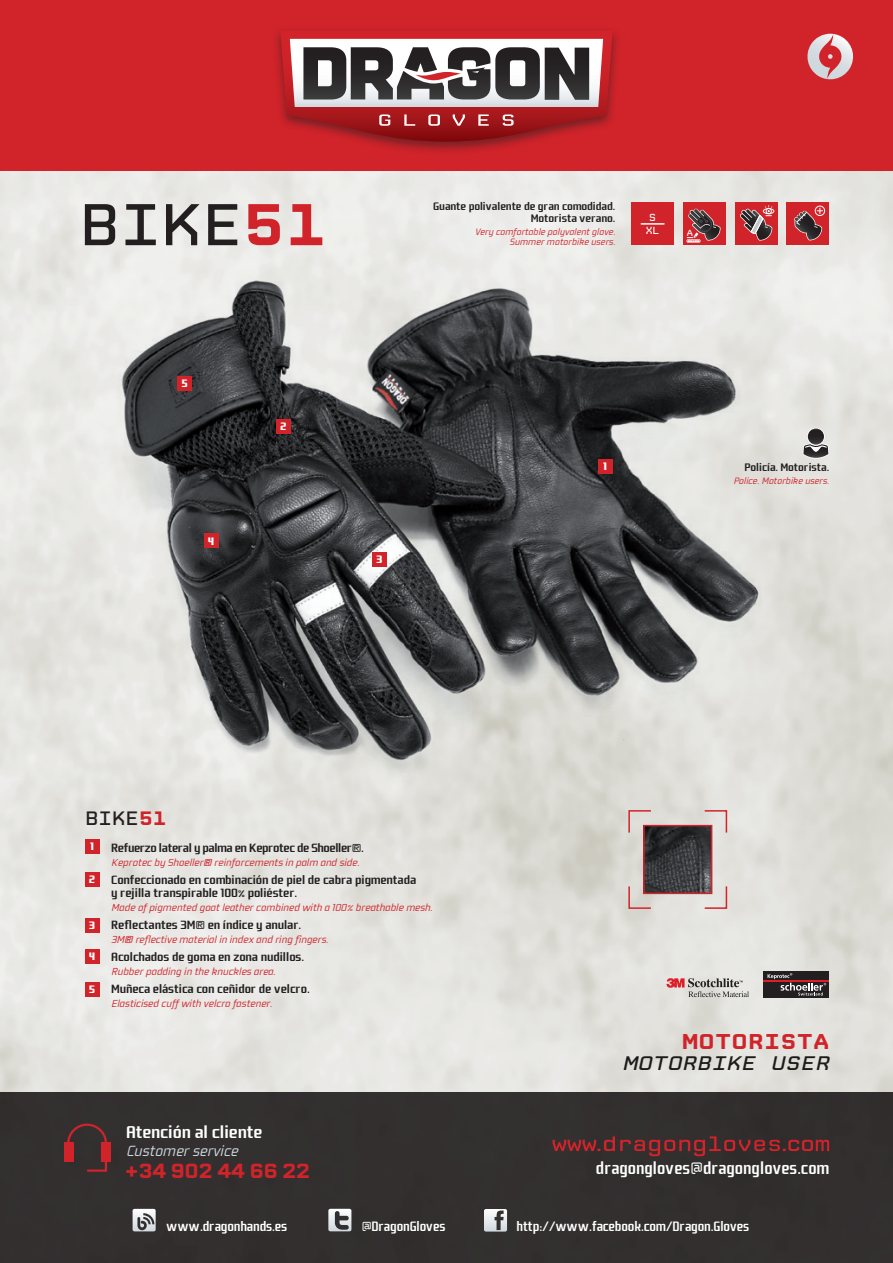
<style>
.page{position:relative;width:893px;height:1263px;background:#fff}
.page>*{position:absolute;margin:0;border:0;box-sizing:border-box;transform-origin:0 0}
.t1{font:60px "CP Mono v 07 Plain";color:#231f20;scale:1.05 1}
.t2{font:700 21.9px "CP Mono v 07";letter-spacing:.03em;color:#d1232a;scale:1.1 1}
.t3{font:700 21px "CP Mono v 07";letter-spacing:-.025em;color:#d1232a;scale:1.05 1}
.t4{font:italic 20.1px "CP Mono v 07 Plain";color:#231f20;scale:1.1 1}
.t5{font:19.8px "CP Mono v 07 Plain";color:#231f20;scale:1.05 1}
.t6{font:500 18.9px "Fragma";color:#fff}
.t7{font:500 18.9px "Fragma";color:#fff;scale:1.1 1}
.t8{font:italic 300 16.8px "Fragma";letter-spacing:-.01em;color:#cfd8dd;scale:1.1 1}
.t9{font:500 15px "Fragma";letter-spacing:-.01em;color:#fff}
.t10{font:500 13.2px "Fragma";letter-spacing:-.01em;color:#231f20;scale:1.1 1}
.t11{font:500 13.2px "Fragma";letter-spacing:-.03em;color:#231f20;scale:1.1 1}
.t12{font:500 12px "Fragma";letter-spacing:-.01em;color:#231f20;scale:1.1 1}
.t13{font:italic 300 11.55px "Fragma";letter-spacing:-.01em;color:#d1232a;scale:1.1 1}
.t14{font:900 11.55px "Fragma";color:#fff;scale:1.1 1}
.t15{font:italic 300 10.5px "Fragma";letter-spacing:-.01em;color:#d1232a;scale:1.1 1}
.t16{font:10.5px "CP Mono v 07 Plain";color:#fff}
.t17{font:9.15px "CP Mono v 07 Plain";color:#fff;scale:1.05 1}
.s1{font-family:"CP Mono v 07";font-weight:700;color:#d1232a}
</style>
<div class="page">
<img style="left:0;top:170px;width:893px;height:923px">
<img style="left:85px;top:242px;width:715px;height:549px">
<div style="left:0;top:0;width:893px;height:170px;background:#d1232a"></div>
<svg style="left:807px;top:34px;width:46px;height:46px"></svg>
<div style="left:0;top:1093px;width:893px;height:170px;background:#332f2f"></div>
<div style="left:64px;top:1142px;width:9px;height:19px;background:#d1232a"></div>
<div style="left:101px;top:1142px;width:10px;height:19px;background:#d1232a"></div>
<svg style="left:66px;top:1123px;width:42px;height:49px"></svg>
<svg style="left:553px;top:1136px;width:276px;height:20px"></svg>
<svg style="left:328px;top:1209px;width:23px;height:22px"></svg>
<svg style="left:484px;top:1209px;width:23px;height:22px"></svg>
<svg style="left:133px;top:1209px;width:23px;height:22px"></svg>
<div style="left:271px;top:26px;width:350px;height:129px;background:#231f20;opacity:.56"></div>
<svg style="left:280px;top:31px;width:333px;height:111px;background:#9c5b5e"></svg>
<div style="left:85px;top:839px;width:14px;height:14px;background:#d1232a"></div>
<div style="left:85px;top:873px;width:14px;height:14px;background:#d1232a"></div>
<div style="left:85px;top:950px;width:14px;height:14px;background:#d1232a"></div>
<div style="left:85px;top:918px;width:14px;height:14px;background:#d1232a"></div>
<div style="left:85px;top:982px;width:14px;height:14px;background:#d1232a"></div>
<div style="left:598px;top:460px;width:14px;height:14px;background:#d1232a"></div>
<div style="left:276px;top:420px;width:14px;height:14px;background:#d1232a"></div>
<img style="left:646px;top:828px;width:63px;height:63px">
<div style="left:643px;top:825px;width:69px;height:69px;border:2px solid #d1232a"></div>
<svg style="left:703px;top:809px;width:25px;height:25px"></svg>
<svg style="left:628px;top:809px;width:24px;height:25px"></svg>
<svg style="left:628px;top:885px;width:24px;height:25px"></svg>
<svg style="left:703px;top:885px;width:25px;height:25px"></svg>
<div style="left:372px;top:553px;width:15px;height:14px;background:#d1232a"></div>
<div style="left:178px;top:377px;width:14px;height:14px;background:#d1232a"></div>
<div style="left:204px;top:534px;width:14px;height:14px;background:#d1232a"></div>
<div style="left:787px;top:203px;width:42px;height:42px;background:#d1232a"></div>
<svg style="left:794px;top:208px;width:29px;height:32px"></svg>
<div style="left:815px;top:206px;width:10px;height:10px;border:1px solid #fff;border-radius:50%"></div>
<div style="left:683px;top:203px;width:43px;height:42px;background:#d1232a"></div>
<svg style="left:686px;top:209px;width:35px;height:34px"></svg>
<div style="left:735px;top:203px;width:42px;height:42px;background:#d1232a"></div>
<div style="left:763px;top:208px;width:11px;height:6px;border:1px solid #fff;border-radius:50%"></div>
<svg style="left:740px;top:205px;width:32px;height:36px"></svg>
<div style="left:631px;top:203px;width:43px;height:42px;background:#d1232a"></div>
<hr style="left:641px;top:223px;width:23px;height:2px;background:#fff">
<div style="left:764px;top:971px;width:65px;height:27px;background:#231f20"></div>
<hr style="left:764px;top:980px;width:65px;height:1px;background:#de1f29">
<svg style="left:768px;top:973px;width:58px;height:22px"></svg>
<svg style="left:666px;top:978px;width:83px;height:19px;background:#c0afad"></svg>
<svg style="left:803px;top:443px;width:26px;height:16px"></svg>
<div style="left:807px;top:428px;width:18px;height:17px;background:#f1f1f0;border-radius:50%"></div>
<svg style="left:808px;top:428px;width:16px;height:17px"></svg>
<p class="t1" style="left:79px;top:191px;width:235px">BIKE<span class="s1">51</span></p>
<p class="t14" style="left:182px;top:377px;width:7px">5</p>
<p class="t14" style="left:208px;top:534px;width:7px">4</p>
<p class="t14" style="left:281px;top:420px;width:7px">2</p>
<p class="t12" style="left:433px;top:200px;width:167px">Guante polivalente de gran comodidad.</p>
<p class="t12" style="left:531px;top:212px;width:78px">Motorista verano.</p>
<p class="t15" style="left:475px;top:226px;width:129px">Very comfortable polyvalent glove.</p>
<p class="t15" style="left:509px;top:237px;width:98px">Summer motorbike users.</p>
<p class="t16" style="left:649px;top:212px;width:8px">S</p>
<p class="t16" style="left:646px;top:224px;width:15px">XL</p>
<p class="t17" style="left:687px;top:227px;width:7px">A</p>
<p class="t14" style="left:377px;top:553px;width:7px">3</p>
<p class="t14" style="left:603px;top:460px;width:5px">1</p>
<p class="t12" style="left:745px;top:461px;width:78px">Policía. Motorista.</p>
<p class="t15" style="left:733px;top:475px;width:89px">Police. Motorbike users.</p>
<p class="t5" style="left:85px;top:807px;width:79px">BIKE<span class="s1">51</span></p>
<p class="t14" style="left:90px;top:840px;width:5px">1</p>
<p class="t14" style="left:89px;top:873px;width:7px">2</p>
<p class="t14" style="left:89px;top:919px;width:7px">3</p>
<p class="t14" style="left:89px;top:950px;width:7px">4</p>
<p class="t14" style="left:89px;top:983px;width:7px">5</p>
<p class="t11" style="left:111px;top:841px;width:231px">Refuerzo lateral y palma en Keprotec de Shoeller®.</p>
<p class="t13" style="left:111px;top:856px;width:227px">Keprotec by Shoeller® reinforcements in palm and side.</p>
<p class="t10" style="left:111px;top:873px;width:279px">Confeccionado en combinación de piel de cabra pigmentada</p>
<p class="t10" style="left:111px;top:886px;width:171px">y rejilla transpirable 100% poliéster.</p>
<p class="t13" style="left:111px;top:901px;width:294px">Made of pigmented goat leather combined with a 100% breathable mesh.</p>
<p class="t10" style="left:111px;top:918px;width:174px">Reflectantes 3M® en índice y anular.</p>
<p class="t13" style="left:111px;top:933px;width:199px">3M® reflective material in index and ring fingers.</p>
<p class="t10" style="left:111px;top:950px;width:177px">Acolchados de goma en zona nudillos.</p>
<p class="t13" style="left:111px;top:965px;width:151px">Rubber padding in the knuckles area.</p>
<p class="t10" style="left:111px;top:981px;width:182px">Muñeca elástica con ceñidor de velcro.</p>
<p class="t13" style="left:111px;top:997px;width:148px">Elasticised cuff with velcro fastener.</p>
<p class="t2" style="left:683px;top:1029px;width:135px">MOTORISTA</p>
<h3 class="t4" style="left:623px;top:1052px;width:194px">MOTORBIKE USER</h3>
<p class="t7" style="left:126px;top:1122px;width:125px">Atención al cliente</p>
<p class="t8" style="left:126px;top:1142px;width:103px">Customer service</p>
<p class="t3" style="left:125px;top:1159px;width:178px">+34 902 44 66 22</p>
<p class="t6" style="left:596px;top:1159px;width:235px">dragongloves@dragongloves.com</p>
<p class="t9" style="left:167px;top:1219px;width:122px">www.dragonhands.es</p>
<p class="t9" style="left:362px;top:1219px;width:85px">@DragonGloves</p>
<p class="t9" style="left:517px;top:1218px;width:234px">http://www.facebook.com/Dragon.Gloves</p>
</div>
